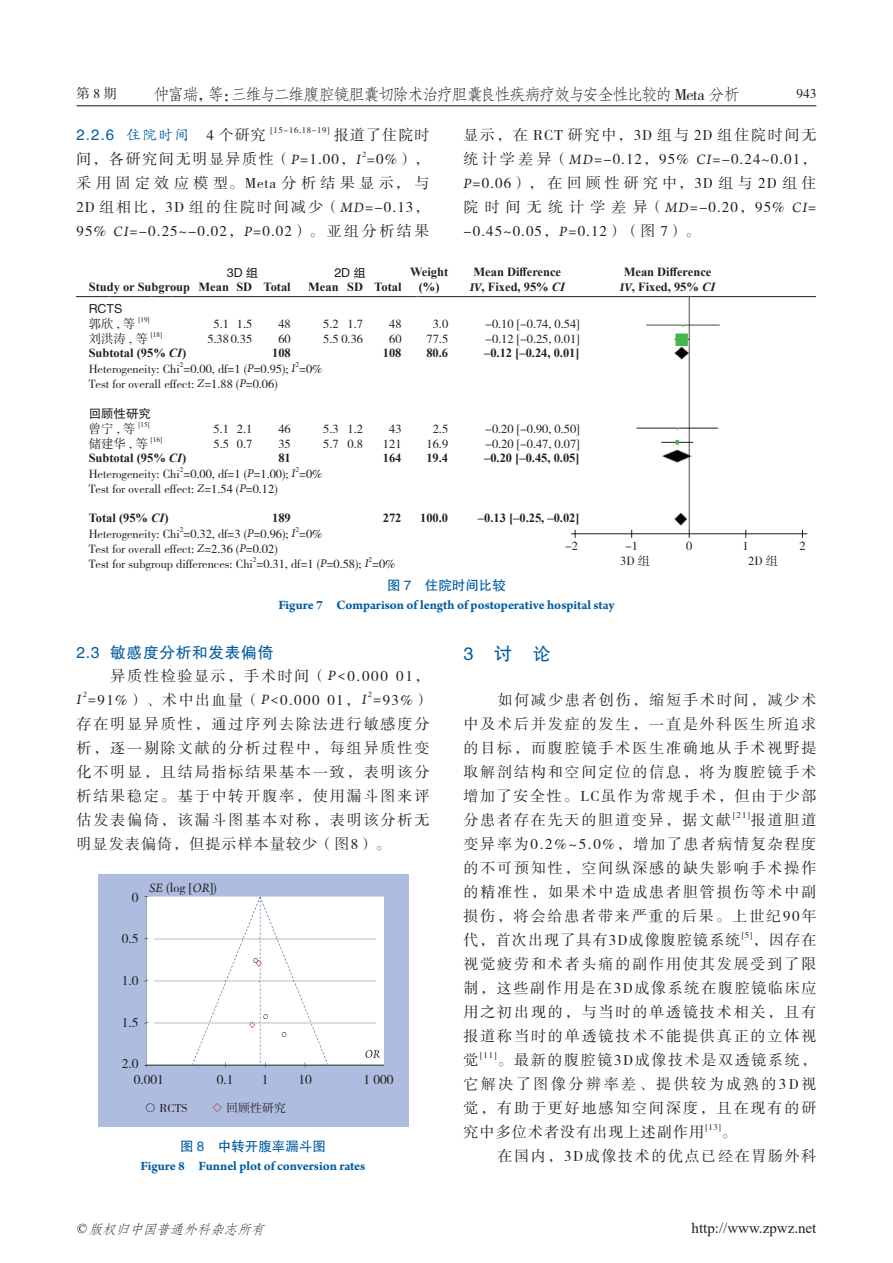
<style>
.page{position:relative;width:893px;height:1263px;background:#fff}
.page>*{position:absolute;margin:0;border:0;box-sizing:border-box;transform-origin:0 0}
.t1{font:18px "FZHTK GBK1 0";color:#015ca3}
.t2{font:16.5px "FZFSK GBK1 0";letter-spacing:-.105em;color:#231f20}
.t3{font:15.75px "FZHTK GBK1 0";letter-spacing:.04em;color:#015ca3}
.t4{font:15px/24px "FZSSK GBK1 0";letter-spacing:.125em;color:#231f20;text-align:justify}
.t5{font:15px "Times New Roman";color:#231f20}
.t6{font:15px "FZHTK GBK1 0";color:#015ca3}
.t7{font:700 13.5px "Arno Pro";letter-spacing:-.005em;color:#015ca3}
.t8{font:13.5px "FZSSK GBK1 0";color:#231f20}
.t9{font:13.5px "FZHTK GBK1 0";color:#015ca3}
.t10{font:italic 13.5px "FZFSK GBK1 0";color:#231f20}
.t11{font:12.45px/15px "FZSSK GBK1 0";color:#231f20}
.t12{font:700 12.45px/15px "Times New Roman";color:#231f20;text-align:center}
.t13{font:12.45px "FZHTK GBK1 0";color:#231f20}
.t14{font:12px "FZSSK GBK1 0";color:#231f20}
.t15{font:8.7px "FZSSK GBK1 0";letter-spacing:.075em;color:#231f20}
.t16{font:italic 8.7px "Arno Pro";color:#231f20}
.t17{font:7.2px "FZSSK GBK1 0";color:#231f20}
.s1{font-family:"FZSSK GBK1 0"}
.s2{font-family:"FZKTK GBK1 0"}
.s3{font-family:"FZSSK GBK1 0";color:#231f20}
.s4{font-family:"Arno Pro";font-style:italic}
.s5{font-style:italic}
.s6{color:#b7282e}
.s7{font-family:"Times New Roman"}
</style>
<div class="page">
<hr style="left:77px;top:105px;width:739px;height:1px;background:#231f20">
<div style="left:98px;top:875px;width:310px;height:252px;background:#aebcdf"></div>
<img style="left:144px;top:896px;width:240px;height:171px">
<div style="left:146px;top:896px;width:238px;height:168px;background:#fff"></div>
<img style="left:154px;top:980px;width:221px;height:1px">
<img style="left:154px;top:1022px;width:221px;height:1px">
<img style="left:154px;top:938px;width:221px;height:1px">
<img style="left:365px;top:1050px;width:15px;height:8px">
<img style="left:77px;top:296px;width:739px;height:242px">
<p class="t8" style="left:77px;top:87px;width:42px">第8期</p>
<p class="t2" style="left:153px;top:85px;width:588px">仲富瑞，等：三维与二维腹腔镜胆囊切除术治疗胆囊良性疾病疗效与安全性比较的 <span class="s1">Meta</span> 分析</p>
<p class="t8" style="left:796px;top:87px;width:22px">943</p>
<p class="t6" style="left:77px;top:127px;width:191px">2.2.6 <span class="s2">住院时间　</span><span class="s3">4 个研究</span></p>
<p class="t15" style="left:271px;top:126px;width:61px">[15-16,18-19]</p>
<p class="t4" style="left:77px;top:124px;width:354px;text-align:right">报道了住院时<br>间，各研究间无明显异质性（<span class="s4">P=</span>1.00，<span class="s4">I =</span>0%），</p>
<p class="t16" style="left:362px;top:149px;width:6px">2</p>
<p class="t4" style="left:77px;top:172px;width:354px">采用固定效应模型。Meta分析结果显示，与2D 组相比，3D 组的住院时间减少（<span class="s4">MD=</span>-0.13，95% <span class="s4">CI=</span>-0.25~-0.02，<span class="s4">P=</span>0.02）。亚组分析结果</p>
<p class="t13" style="left:227px;top:265px;width:33px">3D 组</p>
<p class="t13" style="left:334px;top:265px;width:33px">2D 组</p>
<p class="t12" style="left:89px;top:279px;width:203px">Study or Subgroup Mean SD Total</p>
<p class="t12" style="left:308px;top:279px;width:95px">Mean SD Total</p>
<p class="t12" style="left:410px;top:264px;width:40px">Weight (%)</p>
<p class="t13" style="left:89px;top:301px;width:35px">RCTS</p>
<p class="t11" style="left:89px;top:316px;width:48px">郭欣,等</p>
<p class="t17" style="left:138px;top:315px;width:13px">[19]</p>
<p class="t11" style="left:89px;top:331px;width:61px">刘洪涛 , 等</p>
<p class="t17" style="left:151px;top:330px;width:13px">[18]</p>
<p class="t12" style="left:89px;top:345px;width:99px">Subtotal (95% <span class="s5">CI</span>)</p>
<p class="t11" style="left:89px;top:361px;width:235px">Heterogeneity: Chi =0.00, df=1 (<span class="s4">P</span>=0.95); <span class="s4">I</span><sup>2</sup>=0%</p>
<p class="t11" style="left:207px;top:317px;width:46px;text-align:right">1.5<br>5.380.35</p>
<p class="t11" style="left:214px;top:317px;width:17px">5.1</p>
<p class="t11" style="left:323px;top:317px;width:17px">5.2</p>
<p class="t11" style="left:323px;top:317px;width:41px;text-align:right">1.7<br>5.5 0.36</p>
<p class="t11" style="left:389px;top:317px;width:14px">48<br>60</p>
<p class="t12" style="left:383px;top:345px;width:20px">108</p>
<p class="t11" style="left:278px;top:317px;width:14px">48<br>60</p>
<p class="t12" style="left:272px;top:345px;width:20px">108</p>
<p class="t17" style="left:180px;top:360px;width:5px">2</p>
<p class="t11" style="left:89px;top:376px;width:191px">Test for overall effect: <span class="s4">Z</span>=1.88 (<span class="s4">P</span>=0.06)</p>
<p class="t13" style="left:89px;top:406px;width:64px">回顾性研究</p>
<p class="t11" style="left:89px;top:422px;width:48px">曾宁,等</p>
<p class="t17" style="left:138px;top:420px;width:13px">[15]</p>
<p class="t11" style="left:89px;top:436px;width:61px">储建华 , 等</p>
<p class="t17" style="left:151px;top:435px;width:13px">[16]</p>
<p class="t12" style="left:89px;top:450px;width:99px">Subtotal (95% <span class="s5">CI</span>)</p>
<p class="t11" style="left:89px;top:466px;width:235px">Heterogeneity: Chi =0.00, df=1 (<span class="s4">P</span>=1.00); <span class="s4">I</span><sup>2</sup>=0%</p>
<p class="t11" style="left:214px;top:422px;width:17px">5.1<br>5.5</p>
<p class="t11" style="left:323px;top:422px;width:17px">5.3<br>5.7</p>
<p class="t11" style="left:278px;top:422px;width:14px">46<br>35</p>
<p class="t12" style="left:278px;top:450px;width:14px">81</p>
<p class="t11" style="left:237px;top:422px;width:17px">2.1<br>0.7</p>
<p class="t11" style="left:348px;top:422px;width:17px">1.2<br>0.8</p>
<p class="t11" style="left:383px;top:422px;width:20px;text-align:center">43<br>121</p>
<p class="t12" style="left:383px;top:450px;width:20px">164</p>
<p class="t17" style="left:180px;top:465px;width:5px">2</p>
<p class="t11" style="left:89px;top:481px;width:191px">Test for overall effect: <span class="s4">Z</span>=1.54 (<span class="s4">P</span>=0.12)</p>
<p class="t12" style="left:89px;top:510px;width:81px">Total (95% <span class="s5">CI</span>)</p>
<p class="t11" style="left:89px;top:526px;width:235px">Heterogeneity: Chi =0.32, df=3 (<span class="s4">P</span>=0.96); <span class="s4">I</span><sup>2</sup>=0%</p>
<p class="t12" style="left:383px;top:510px;width:20px">272</p>
<p class="t12" style="left:272px;top:510px;width:20px">189</p>
<p class="t17" style="left:180px;top:525px;width:5px">2</p>
<p class="t11" style="left:89px;top:541px;width:308px">Test for overall effect: <span class="s4">Z</span>=2.36 (<span class="s4">P</span>=0.02)<br>Test for subgroup differences: Chi =0.31, df=1 (<span class="s4">P</span>=0.58); <span class="s4">I</span><sup>2</sup>=0%</p>
<p class="t17" style="left:253px;top:555px;width:5px">2</p>
<p class="t11" style="left:427px;top:317px;width:23px;text-align:center">3.0<br>77.5</p>
<p class="t12" style="left:426px;top:345px;width:23px">80.6</p>
<p class="t11" style="left:427px;top:422px;width:23px;text-align:center">2.5<br>16.9</p>
<p class="t12" style="left:426px;top:450px;width:23px">19.4</p>
<p class="t12" style="left:420px;top:510px;width:30px">100.0</p>
<p class="t4" style="left:463px;top:124px;width:354px">显示，在 RCT 研究中，3D 组与 2D 组住院时间无统计学差异（<span class="s4">MD=</span>-0.12，95% <span class="s4">CI=</span>-0.24~0.01，<span class="s4">P=</span>0.06），在回顾性研究中，3D组与2D组住院时间无统计学差异（<span class="s4">MD=</span>-0.20，95% <span class="s4">CI= </span>-0.45~0.05，<span class="s4">P=</span>0.12）（图 7）。</p>
<p class="t12" style="left:470px;top:264px;width:97px">Mean Difference<br><span class="s4">IV</span>, Fixed, 95% <span class="s5">CI</span></p>
<p class="t11" style="left:485px;top:316px;width:96px">-0.10 [-0.74, 0.54] -0.12 [-0.25, 0.01]</p>
<p class="t12" style="left:484px;top:345px;width:97px">–0.12 [–0.24, 0.01]</p>
<p class="t11" style="left:485px;top:421px;width:96px">-0.20 [-0.90, 0.50] -0.20 [-0.47, 0.07]</p>
<p class="t12" style="left:484px;top:450px;width:97px">–0.20 [–0.45, 0.05]</p>
<p class="t12" style="left:478px;top:510px;width:103px">–0.13 [–0.25, –0.02]</p>
<p class="t12" style="left:620px;top:264px;width:97px">Mean Difference<br><span class="s4">IV</span>, Fixed, 95% <span class="s5">CI</span></p>
<p class="t11" style="left:565px;top:539px;width:14px">-2</p>
<p class="t11" style="left:625px;top:539px;width:14px">-1</p>
<p class="t11" style="left:686px;top:539px;width:8px">0</p>
<p class="t11" style="left:742px;top:539px;width:8px">1</p>
<p class="t11" style="left:800px;top:539px;width:8px">2</p>
<p class="t11" style="left:620px;top:554px;width:32px">3D 组</p>
<p class="t11" style="left:748px;top:554px;width:32px">2D 组</p>
<p class="t9" style="left:387px;top:578px;width:120px">图 7　住院时间比较</p>
<p class="t7" style="left:278px;top:597px;width:338px">Figure 7 Comparison of length of postoperative hospital stay</p>
<p class="t3" style="left:77px;top:644px;width:198px">2.3 敏感度分析和发表偏倚</p>
<p class="t4" style="left:77px;top:665px;width:354px;text-align:right">异质性检验显示，手术时间（<span class="s4">P&lt;</span>0.000 01，<br><span class="s4">I =</span>91%）、术中出血量（<span class="s4">P&lt;</span>0.000 01，<span class="s4">I =</span>93%）</p>
<p class="t16" style="left:83px;top:690px;width:6px">2</p>
<p class="t16" style="left:368px;top:690px;width:6px">2</p>
<p class="t4" style="left:77px;top:713px;width:354px">存在明显异质性，通过序列去除法进行敏感度分析，逐一剔除文献的分析过程中，每组异质性变化不明显，且结局指标结果基本一致，表明该分析结果稳定。基于中转开腹率，使用漏斗图来评估发表偏倚，该漏斗图基本对称，表明该分析无明显发表偏倚，但提示样本量较少（图8）。</p>
<p class="t8" style="left:132px;top:890px;width:8px">0</p>
<p class="t8" style="left:122px;top:931px;width:18px">0.5</p>
<p class="t8" style="left:122px;top:973px;width:18px">1.0</p>
<p class="t8" style="left:122px;top:1015px;width:18px">1.5</p>
<p class="t8" style="left:122px;top:1057px;width:18px">2.0</p>
<p class="t8" style="left:149px;top:881px;width:69px"><span class="s4">SE</span> (log [<span class="s4">OR</span>])</p>
<p class="t8" style="left:134px;top:1072px;width:32px">0.001</p>
<p class="t8" style="left:217px;top:1072px;width:18px">0.1</p>
<p class="t8" style="left:262px;top:1072px;width:8px">1</p>
<p class="t8" style="left:299px;top:1072px;width:15px">10</p>
<p class="t8" style="left:363px;top:1072px;width:32px">1 000</p>
<p class="t14" style="left:144px;top:1102px;width:143px">○ RCTS　　<span class="s6">◇</span> 回顾性研究</p>
<p class="t9" style="left:180px;top:1139px;width:147px">图 8　中转开腹率漏斗图</p>
<p class="t7" style="left:141px;top:1158px;width:226px">Figure 8 Funnel plot of conversion rates</p>
<p class="t1" style="left:463px;top:643px;width:89px">3　讨　论</p>
<p class="t4" style="left:463px;top:689px;width:354px;text-indent:34px">如何减少患者创伤，缩短手术时间，减少术中及术后并发症的发生，一直是外科医生所追求的目标，而腹腔镜手术医生准确地从手术视野提取解剖结构和空间定位的信息，将为腹腔镜手术增加了安全性。LC虽作为常规手术，但由于少部分患者存在先天的胆道变异，据文献</p>
<p class="t15" style="left:733px;top:810px;width:18px">[21]</p>
<p class="t4" style="left:463px;top:809px;width:354px;text-indent:287px">报道胆道变异率为0.2%~5.0%，增加了患者病情复杂程度的不可预知性，空间纵深感的缺失影响手术操作的精准性，如果术中造成患者胆管损伤等术中副损伤，将会给患者带来严重的后果。上世纪90年代，首次出现了具有3D成像腹腔镜系统</p>
<p class="t15" style="left:742px;top:930px;width:12px">[5]</p>
<p class="t4" style="left:463px;top:929px;width:354px;text-indent:289px">，因存在视觉疲劳和术者头痛的副作用使其发展受到了限制，这些副作用是在3D成像系统在腹腔镜临床应用之初出现的，与当时的单透镜技术相关，且有报道称当时的单透镜技术不能提供真正的立体视觉</p>
<p class="t15" style="left:480px;top:1050px;width:18px">[11]</p>
<p class="t4" style="left:463px;top:1049px;width:355px;text-indent:34px">。最新的腹腔镜3D成像技术是双透镜系统，它解决了图像分辨率差、提供较为成熟的3D视觉，有助于更好地感知空间深度，且在现有的研究中多位术者没有出现上述副作用</p>
<p class="t15" style="left:705px;top:1122px;width:17px">[13]</p>
<p class="t4" style="left:497px;top:1121px;width:320px;text-indent:224px">。<br>在国内，3D成像技术的优点已经在胃肠外科</p>
<p class="t10" style="left:76px;top:1221px;width:194px"><span class="s7">©</span> 版权归中国普通外科杂志所有</p>
<p class="t5" style="left:692px;top:1217px;width:126px">http://www.zpwz.net</p>
</div>
